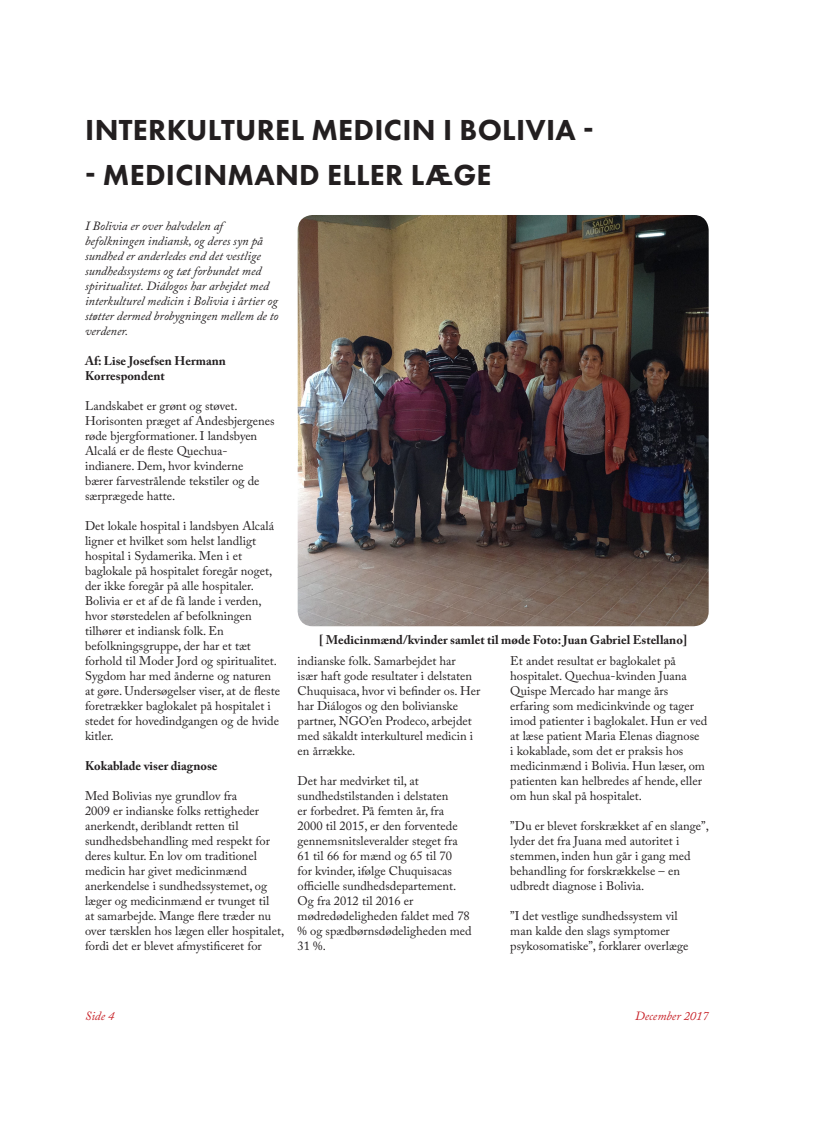
<style>
.page{position:relative;width:815px;height:1124px;background:#fff}
.page>*{position:absolute;margin:0;border:0;box-sizing:border-box;transform-origin:0 0}
.Overskrift1{font:800 30px "Futura PT";letter-spacing:.01em;color:#231f20}
.t1{font:12.5px/15px "Adobe Caslon Pro";color:#231f20}
.t2{font:italic 12.5px/15px "Adobe Caslon Pro";color:#231f20}
.normalfed{font:700 12.5px "Adobe Caslon Pro";color:#231f20}
.t3{font:italic 12.5px "Adobe Caslon Pro";color:#c82329}
</style>
<div class="page">
<img style="left:298px;top:215px;width:411px;height:411px">
<p class="Overskrift1" style="left:85px;top:111px;width:510px">INTERKULTUREL MEDICIN I BOLIVIA -</p>
<p class="Overskrift1" style="left:85px;top:156px;width:408px">- MEDICINMAND ELLER LÆGE</p>
<p class="t2" style="left:85px;top:218px;width:195px">I Bolivia er over halvdelen af befolkningen indiansk, og deres syn på sundhed er anderledes end det vestlige sundhedssystems og tæt forbundet med spiritualitet. Diálogos har arbejdet med interkulturel medicin i Bolivia i årtier og støtter dermed brobygningen mellem de to verdener.</p>
<p class="normalfed" style="left:85px;top:353px;width:142px">Af: Lise Josefsen Hermann</p>
<p class="normalfed" style="left:85px;top:368px;width:81px">Korrespondent</p>
<p class="t1" style="left:85px;top:398px;width:191px">Landskabet er grønt og støvet.<br>Horisonten præget af Andesbjergenes røde bjergformationer. I landsbyen<br>Alcalá er de fleste Quechua&shy;indianere. Dem, hvor kvinderne bærer farvestrålende tekstiler og de særprægede hatte.</p>
<p class="t1" style="left:85px;top:518px;width:191px">Det lokale hospital i landsbyen Alcalá ligner et hvilket som helst landligt hospital i Sydamerika. Men i et baglokale på hospitalet foregår noget, der ikke foregår på alle hospitaler.</p>
<p class="t1" style="left:85px;top:593px;width:196px">Bolivia er et af de få lande i verden, hvor størstedelen af befolkningen tilhører et indiansk folk. En befolkningsgruppe, der har et tæt forhold til Moder Jord og spiritualitet.<br>Sygdom har med ånderne og naturen at gøre. Undersøgelser viser, at de fleste foretrækker baglokalet på hospitalet i stedet for hovedindgangen og de hvide kitler.</p>
<p class="normalfed" style="left:85px;top:758px;width:134px">Kokablade viser diagnose</p>
<p class="t1" style="left:85px;top:788px;width:201px">Med Bolivias nye grundlov fra<br>2009 er indianske folks rettigheder anerkendt, deriblandt retten til sundhedsbehandling med respekt for deres kultur. En lov om traditionel medicin har givet medicinmænd anerkendelse i sundhedssystemet, og læger og medicinmænd er tvunget til<br>at samarbejde. Mange flere træder nu over tærsklen hos lægen eller hospitalet, fordi det er blevet afmystificeret for</p>
<p class="normalfed" style="left:319px;top:632px;width:370px">[ Medicinmænd/kvinder samlet til møde Foto: Juan Gabriel Estellano]</p>
<p class="t1" style="left:298px;top:653px;width:184px">indianske folk. Samarbejdet har<br>især haft gode resultater i delstaten<br>Chuquisaca, hvor vi befinder os. Her har Diálogos og den bolivianske partner, NGO’en Prodeco, arbejdet med såkaldt interkulturel medicin i en årrække.</p>
<p class="t1" style="left:298px;top:773px;width:176px">Det har medvirket til, at sundhedstilstanden i delstaten<br>er forbedret. På femten år, fra<br>2000 til 2015, er den forventede gennemsnitsleveralder steget fra<br>61 til 66 for mænd og 65 til 70<br>for kvinder, ifølge Chuquisacas officielle sundhedsdepartement.<br>Og fra 2012 til 2016 er mødredødeligheden faldet med 78 % og spædbørnsdødeligheden med<br>31 %.</p>
<p class="t1" style="left:510px;top:653px;width:198px">Et andet resultat er baglokalet på hospitalet. Quechua-kvinden Juana Quispe Mercado har mange års erfaring som medicinkvinde og tager imod patienter i baglokalet. Hun er ved at læse patient Maria Elenas diagnose<br>i kokablade, som det er praksis hos medicinmænd i Bolivia. Hun læser, om patienten kan helbredes af hende, eller om hun skal på hospitalet.</p>
<p class="t1" style="left:510px;top:818px;width:200px">”Du er blevet forskrækket af en slange”, lyder det fra Juana med autoritet i stemmen, inden hun går i gang med behandling for forskrækkelse – en udbredt diagnose i Bolivia.</p>
<p class="t1" style="left:510px;top:908px;width:180px">”I det vestlige sundhedssystem vil man kalde den slags symptomer psykosomatiske”, forklarer overlæge</p>
<p class="t3" style="left:85px;top:1008px;width:31px">Side 4</p>
<p class="t3" style="left:635px;top:1008px;width:75px">December 2017</p>
</div>
